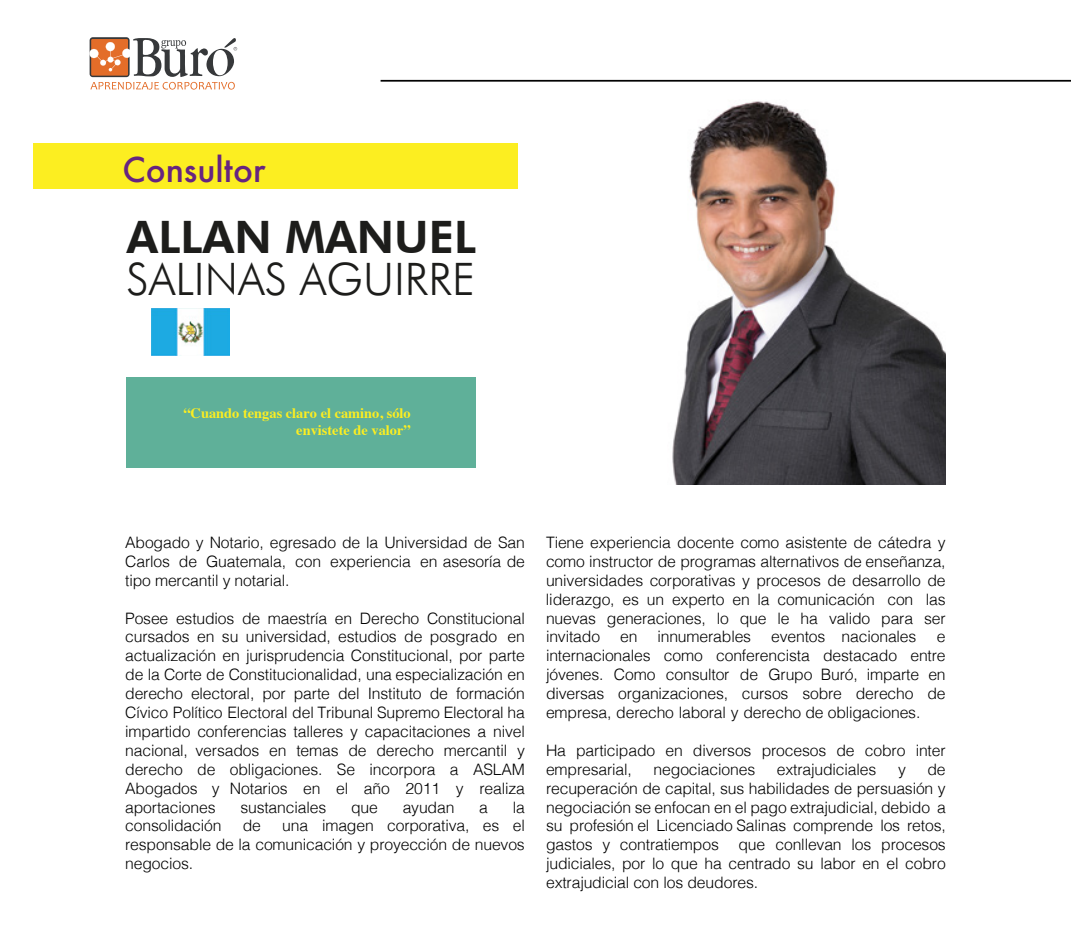
<style>
.page{position:relative;width:1071px;height:931px;background:#fff}
.page>*{position:absolute;margin:0;border:0;box-sizing:border-box;transform-origin:0 0}
.t1{font:300 44.62px "Futura BT";color:#1d1d1b}
.t2{font:800 44.62px "Futura BT";color:#1d1d1b}
.t3{font:500 33.25px "Futura";color:#662480}
.t4{font:300 15.75px/18.9px "Helvetica";letter-spacing:-.01em;color:#000;text-align:justify}
.t5{font:700 14.35px/17.3px "Times";color:#fcee21;text-align:right}
</style>
<div class="page">
<img style="left:151px;top:309px;width:78px;height:46px">
<img style="left:672px;top:101px;width:274px;height:383px">
<div style="left:126px;top:377px;width:350px;height:90px;background:#5fb099"></div>
<hr style="left:381px;top:80px;width:690px;height:2px;background:#020202">
<svg style="left:89px;top:37px;width:148px;height:53px"></svg>
<div style="left:33px;top:143px;width:485px;height:45px;background:#fcee21"></div>
<h2 class="t3" style="left:122px;top:147px;width:145px">Consultor</h2>
<h1 class="t2" style="left:127px;top:210px;width:351px">ALLAN MANUEL</h1>
<h1 class="t1" style="left:127px;top:252px;width:350px">SALINAS AGUIRRE</h1>
<p class="t5" style="left:183px;top:403px;width:229px">“Cuando tengas claro el camino, sólo envistete de valor”</p>
<p class="t5" style="left:173px;top:403px;width:18px">“T</p>
<p class="t4" style="left:125px;top:532px;width:401px">Abogado y Notario, egresado de la Universidad de San Carlos de Guatemala, con experiencia en asesoría de tipo mercantil y notarial.</p>
<p class="t4" style="left:125px;top:607px;width:401px">Posee estudios de maestría en Derecho Constitucional cursados en su universidad, estudios de posgrado en actualización en jurisprudencia Constitucional, por parte de la Corte de Constitucionalidad, una especialización en derecho electoral, por parte del Instituto de formación Cívico Político Electoral del Tribunal Supremo Electoral ha impartido conferencias talleres y capacitaciones a nivel nacional, versados en temas de derecho mercantil y derecho de obligaciones. Se incorpora a ASLAM Abogados y Notarios en el año 2011 y realiza aportaciones</p>
<p class="t4" style="left:240px;top:796px;width:87px">sustanciales</p>
<p class="t4" style="left:351px;top:796px;width:28px">que</p>
<p class="t4" style="left:403px;top:796px;width:53px">ayudan</p>
<p class="t4" style="left:479px;top:796px;width:10px">a</p>
<p class="t4" style="left:513px;top:796px;width:14px">la</p>
<p class="t4" style="left:125px;top:815px;width:98px">consolidación</p>
<p class="t4" style="left:243px;top:815px;width:20px">de</p>
<p class="t4" style="left:125px;top:815px;width:401px;text-indent:157px">una imagen corporativa, es el responsable de la comunicación y proyección de nuevos negocios.</p>
<p class="t4" style="left:546px;top:532px;width:401px">Tiene experiencia docente como asistente de cátedra y como instructor de programas alternativos de enseñanza, universidades corporativas y procesos de desarrollo de liderazgo, es un experto en la comunicación con las nuevas generaciones, lo que le ha valido para ser invitado</p>
<p class="t4" style="left:620px;top:626px;width:19px">en</p>
<p class="t4" style="left:657px;top:626px;width:95px">innumerables</p>
<p class="t4" style="left:771px;top:626px;width:147px">eventos nacionales</p>
<p class="t4" style="left:546px;top:626px;width:401px;text-indent:391px">e internacionales como conferencista destacado entre jóvenes. Como consultor de Grupo Buró, imparte en diversas organizaciones, cursos sobre derecho de empresa, derecho laboral y derecho de obligaciones.</p>
<p class="t4" style="left:546px;top:740px;width:401px">Ha participado en diversos procesos de cobro inter empresarial,</p>
<p class="t4" style="left:546px;top:759px;width:401px;text-indent:381px">de recuperación de capital, sus habilidades de persuasión y negociación se enfocan en el pago extrajudicial, debido a su profesión el Licenciado Salinas comprende los retos, gastos y contratiempos que conllevan los procesos judiciales, por lo que ha centrado su labor en el cobro extrajudicial con los deudores.</p>
<p class="t4" style="left:654px;top:759px;width:103px">negociaciones</p>
<p class="t4" style="left:777px;top:759px;width:101px">extrajudiciales</p>
<p class="t4" style="left:898px;top:759px;width:9px">y</p>
</div>
